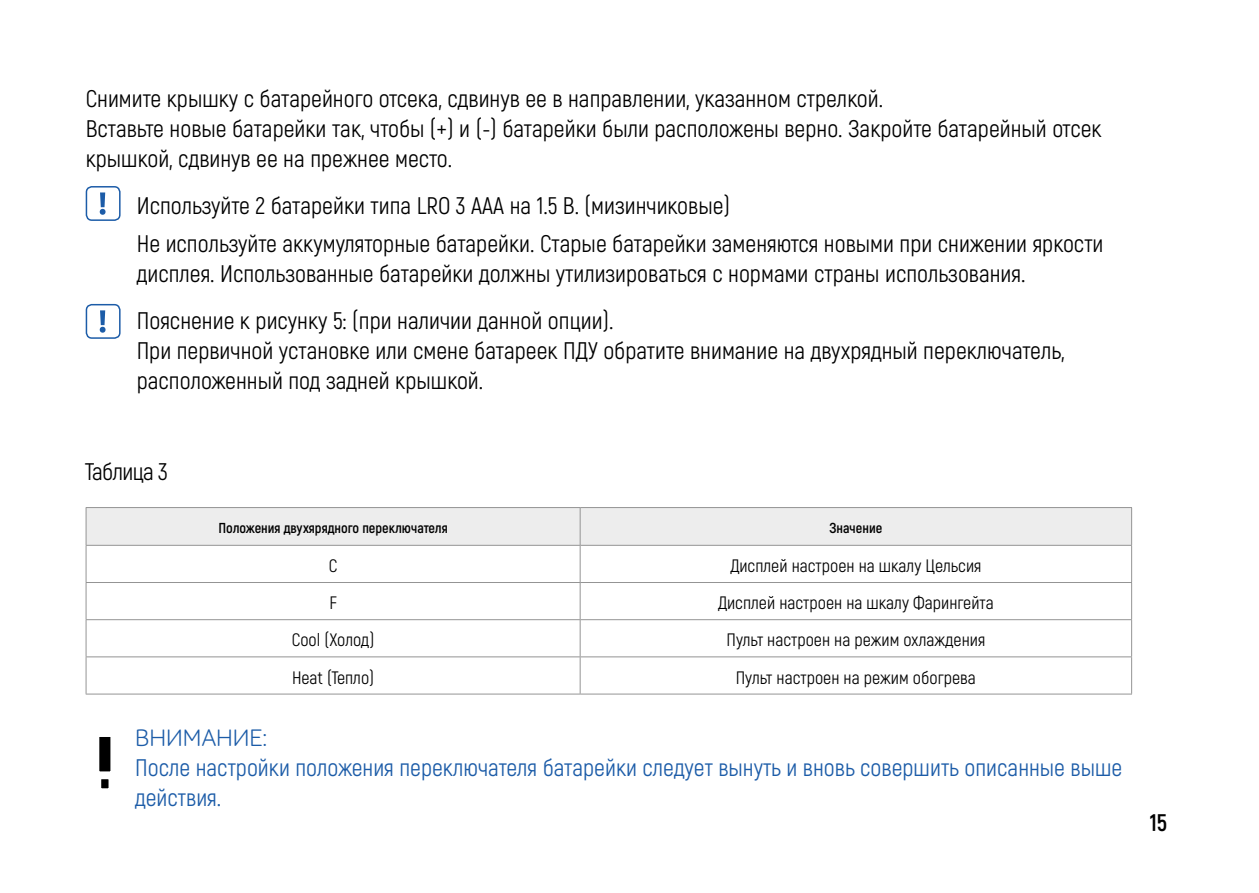
<style>
.page{position:relative;width:1259px;height:893px;background:#fff}
.page>*{position:absolute;margin:0;border:0;box-sizing:border-box;transform-origin:0 0}
.t1{font:24px/30px "Akrobat";color:#000}
.t2{font:24px/30px "Akrobat";color:#1c5ca8}
.t3{font:24px "ALS Schlangesans";color:#1c5ca8}
.t4{font:24px "Akrobat";letter-spacing:-.025em;color:#000}
.t5{font:700 24px "Akrobat";color:#000}
.t6{font:18px "Akrobat";color:#000}
.t7{font:700 14.4px "Akrobat";color:#000}
</style>
<div class="page">
<div style="left:86px;top:186px;width:35px;height:35px;border:2px solid #1c5ca8;border-radius:5px"></div>
<div style="left:100px;top:192px;width:5px;height:15px;background:#1c5ca8"></div>
<svg style="left:100px;top:209px;width:6px;height:6px"></svg>
<div style="left:86px;top:304px;width:35px;height:35px;border:2px solid #1c5ca8;border-radius:5px"></div>
<div style="left:100px;top:310px;width:5px;height:15px;background:#1c5ca8"></div>
<svg style="left:100px;top:327px;width:6px;height:6px"></svg>
<div style="left:87px;top:508px;width:1044px;height:37px;background:#ededed"></div>
<hr style="left:86px;top:507px;width:494px;height:1px;background:#949494">
<hr style="left:86px;top:508px;width:1px;height:37px;background:#949494">
<hr style="left:580px;top:507px;width:552px;height:1px;background:#949494">
<hr style="left:579px;top:508px;width:1px;height:37px;background:#949494">
<hr style="left:1131px;top:508px;width:1px;height:37px;background:#949494">
<hr style="left:86px;top:545px;width:494px;height:1px;background:#949494">
<hr style="left:580px;top:545px;width:552px;height:1px;background:#949494">
<hr style="left:86px;top:546px;width:1px;height:36px;background:#949494">
<hr style="left:579px;top:546px;width:1px;height:36px;background:#949494">
<hr style="left:1131px;top:546px;width:1px;height:36px;background:#949494">
<hr style="left:86px;top:582px;width:494px;height:1px;background:#949494">
<hr style="left:86px;top:583px;width:1px;height:36px;background:#949494">
<hr style="left:580px;top:582px;width:552px;height:1px;background:#949494">
<hr style="left:579px;top:583px;width:1px;height:36px;background:#949494">
<hr style="left:1131px;top:583px;width:1px;height:36px;background:#949494">
<hr style="left:86px;top:619px;width:494px;height:1px;background:#949494">
<hr style="left:86px;top:620px;width:1px;height:36px;background:#949494">
<hr style="left:580px;top:619px;width:552px;height:1px;background:#949494">
<hr style="left:579px;top:620px;width:1px;height:36px;background:#949494">
<hr style="left:1131px;top:620px;width:1px;height:36px;background:#949494">
<hr style="left:86px;top:656px;width:494px;height:1px;background:#949494">
<hr style="left:86px;top:657px;width:1px;height:37px;background:#949494">
<hr style="left:580px;top:656px;width:552px;height:1px;background:#949494">
<hr style="left:579px;top:657px;width:1px;height:37px;background:#949494">
<hr style="left:1131px;top:657px;width:1px;height:37px;background:#949494">
<hr style="left:86px;top:693px;width:494px;height:2px;background:#949494">
<hr style="left:580px;top:693px;width:552px;height:2px;background:#949494">
<div style="left:98px;top:735px;width:14px;height:38px;background:#000"></div>
<div style="left:96px;top:734px;width:17px;height:40px;border:3px solid #fff"></div>
<div style="left:100px;top:778px;width:10px;height:12px;background:#000"></div>
<div style="left:98px;top:776px;width:14px;height:15px;border:3px solid #fff"></div>
<p class="t1" style="left:86px;top:83px;width:1017px">Снимите крышку с батарейного отсека, сдвинув ее в направлении, указанном стрелкой.<br>Вставьте новые батарейки так, чтобы (+) и (-) батарейки были расположены верно. Закройте батарейный отсек крышкой, сдвинув ее на прежнее место.</p>
<p class="t1" style="left:137px;top:186px;width:968px;line-height:38.4px">Используйте 2 батарейки типа LRO 3 AAA на 1.5 В. (мизинчиковые)<br>Не используйте аккумуляторные батарейки. Старые батарейки заменяются новыми при снижении яркости</p>
<p class="t1" style="left:137px;top:250px;width:890px;line-height:47.1px">дисплея. Использованные батарейки должны утилизироваться с нормами страны использования.<br>Пояснение к рисунку 5: (при наличии данной опции).</p>
<p class="t1" style="left:137px;top:336px;width:929px">При первичной установке или смене батареек ПДУ обратите внимание на двухрядный переключатель, расположенный под задней крышкой.</p>
<p class="t4" style="left:85px;top:457px;width:85px">Таблица 3</p>
<p class="t7" style="left:218px;top:519px;width:231px">Положения двухярядного переключателя</p>
<p class="t7" style="left:829px;top:519px;width:54px">Значение</p>
<p class="t6" style="left:329px;top:555px;width:10px">C</p>
<p class="t6" style="left:730px;top:555px;width:252px">Дисплей настроен на шкалу Цельсия</p>
<p class="t6" style="left:329px;top:592px;width:9px">F</p>
<p class="t6" style="left:718px;top:592px;width:277px">Дисплей настроен на шкалу Фарингейта</p>
<p class="t6" style="left:292px;top:629px;width:84px">Cool (Холод)</p>
<p class="t6" style="left:726px;top:629px;width:260px">Пульт настроен на режим охлаждения</p>
<p class="t6" style="left:292px;top:666px;width:84px">Heat (Тепло)</p>
<p class="t6" style="left:736px;top:666px;width:242px">Пульт настроен на режим обогрева</p>
<p class="t3" style="left:135px;top:725px;width:134px">ВНИМАНИЕ:</p>
<p class="t2" style="left:135px;top:753px;width:988px">После настройки положения переключателя батарейки следует вынуть и вновь совершить описанные выше действия.</p>
<p class="t5" style="left:1149px;top:807px;width:19px">15</p>
</div>
